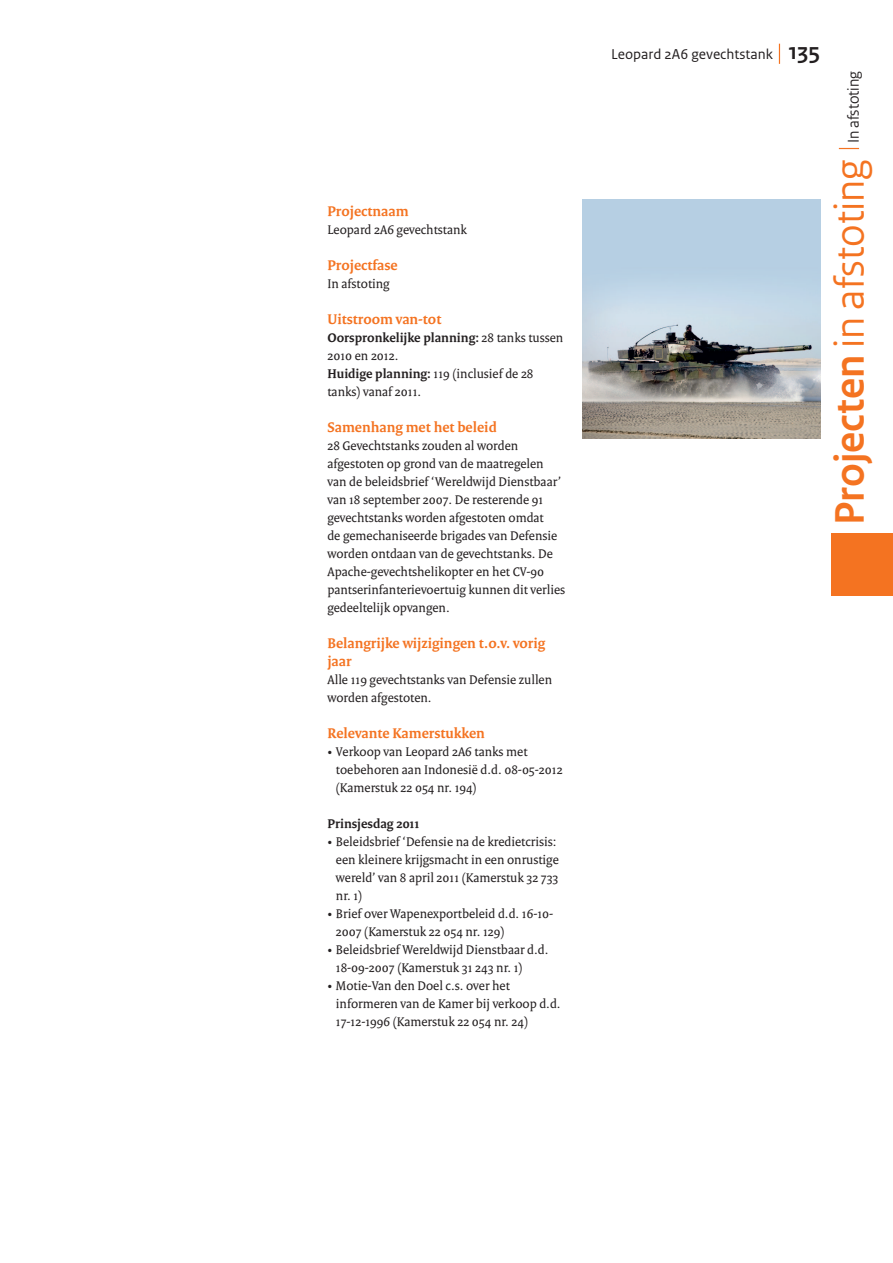
<style>
.page{position:relative;width:893px;height:1263px;background:#fff}
.page>*{position:absolute;margin:0;border:0;box-sizing:border-box;transform-origin:0 0}
.t1{font:43.5px "Rijksoverheid Sans Heading";color:#f47321}
.t2{font:700 24px "Rijksoverheid Sans Heading";color:#231f20}
.t3{font:16.5px "Rijksoverheid Sans Heading";color:#231f20}
.t4{font:700 15px/18px "Rijksoverheid Serif";color:#f47321}
.t5{font:15px "Rijksoverheid Sans Text";color:#231f20}
.t6{font:13.5px/18px "Rijksoverheid Serif";color:#231f20}
.t7{font:700 13.5px "Rijksoverheid Serif";color:#231f20}
.s1{font-weight:700}
</style>
<div class="page">
<div style="left:831px;top:533px;width:62px;height:62px;background:#f47321"></div>
<svg style="left:839px;top:148px;width:20px;height:1px"></svg>
<svg style="left:779px;top:44px;width:1px;height:20px"></svg>
<img style="left:583px;top:200px;width:238px;height:238px">
<p class="t4" style="left:327px;top:202px;width:83px">Projectnaam</p>
<p class="t6" style="left:327px;top:221px;width:141px">Leopard 2A6 gevechtstank</p>
<p class="t4" style="left:327px;top:256px;width:72px">Projectfase</p>
<p class="t6" style="left:327px;top:275px;width:64px">In afstoting</p>
<p class="t4" style="left:327px;top:310px;width:115px">Uitstroom van-tot</p>
<p class="t6" style="left:327px;top:329px;width:237px"><span class="s1">Oorspronkelijke planning:</span> 28 tanks tussen<br>2010 en 2012.<br><span class="s1">Huidige planning:</span> 119 (inclusief de 28 tanks) vanaf 2011.</p>
<p class="t4" style="left:327px;top:418px;width:171px">Samenhang met het beleid</p>
<p class="t6" style="left:327px;top:437px;width:239px">28 Gevechtstanks zouden al worden afgestoten op grond van de maatregelen van de beleidsbrief ‘Wereldwijd Dienstbaar’ van 18 september 2007. De resterende 91 gevechtstanks worden afgestoten omdat<br>de gemechaniseerde brigades van Defensie worden ontdaan van de gevechtstanks. De Apache-gevechtshelikopter en het CV-90 pantserinfanterievoertuig kunnen dit verlies gedeeltelijk opvangen.</p>
<p class="t4" style="left:327px;top:634px;width:219px">Belangrijke wijzigingen t.o.v. vorig jaar</p>
<p class="t6" style="left:327px;top:671px;width:226px">Alle 119 gevechtstanks van Defensie zullen worden afgestoten.</p>
<p class="t4" style="left:327px;top:724px;width:159px">Relevante Kamerstukken</p>
<p class="t6" style="left:336px;top:743px;width:228px;text-indent:-9px">• Verkoop van Leopard 2A6 tanks met toebehoren aan Indonesië d.d. 08-05-2012 (Kamerstuk 22 054 nr. 194)</p>
<p class="t7" style="left:327px;top:815px;width:94px">Prinsjesdag 2011</p>
<p class="t6" style="left:336px;top:833px;width:224px;text-indent:-9px">• Beleidsbrief ‘Defensie na de kredietcrisis: een kleinere krijgsmacht in een onrustige wereld’ van 8 april 2011 (Kamerstuk 32 733 nr. 1)</p>
<p class="t6" style="left:336px;top:905px;width:219px;text-indent:-9px">• Brief over Wapenexportbeleid d.d. 16-10-<br>2007 (Kamerstuk 22 054 nr. 129)</p>
<p class="t6" style="left:336px;top:941px;width:214px;text-indent:-9px">• Beleidsbrief Wereldwijd Dienstbaar d.d.<br>18-09-2007 (Kamerstuk 31 243 nr. 1)</p>
<p class="t6" style="left:336px;top:977px;width:226px;text-indent:-9px">• Motie-Van den Doel c.s. over het informeren van de Kamer bij verkoop d.d.<br>17-12-1996 (Kamerstuk 22 054 nr. 24)</p>
<p class="t5" style="left:611px;top:46px;width:163px">Leopard 2A6 gevechtstank</p>
<h2 class="t2" style="left:789px;top:37px;width:33px">135</h2>
<p class="t3" style="left:844px;top:143px;width:74px;rotate:-90deg">In afstoting</p>
<h1 class="t1" style="left:825px;top:525px;width:367px;rotate:-90deg"><span class="s1">Projecten</span> in afstoting</h1>
</div>
